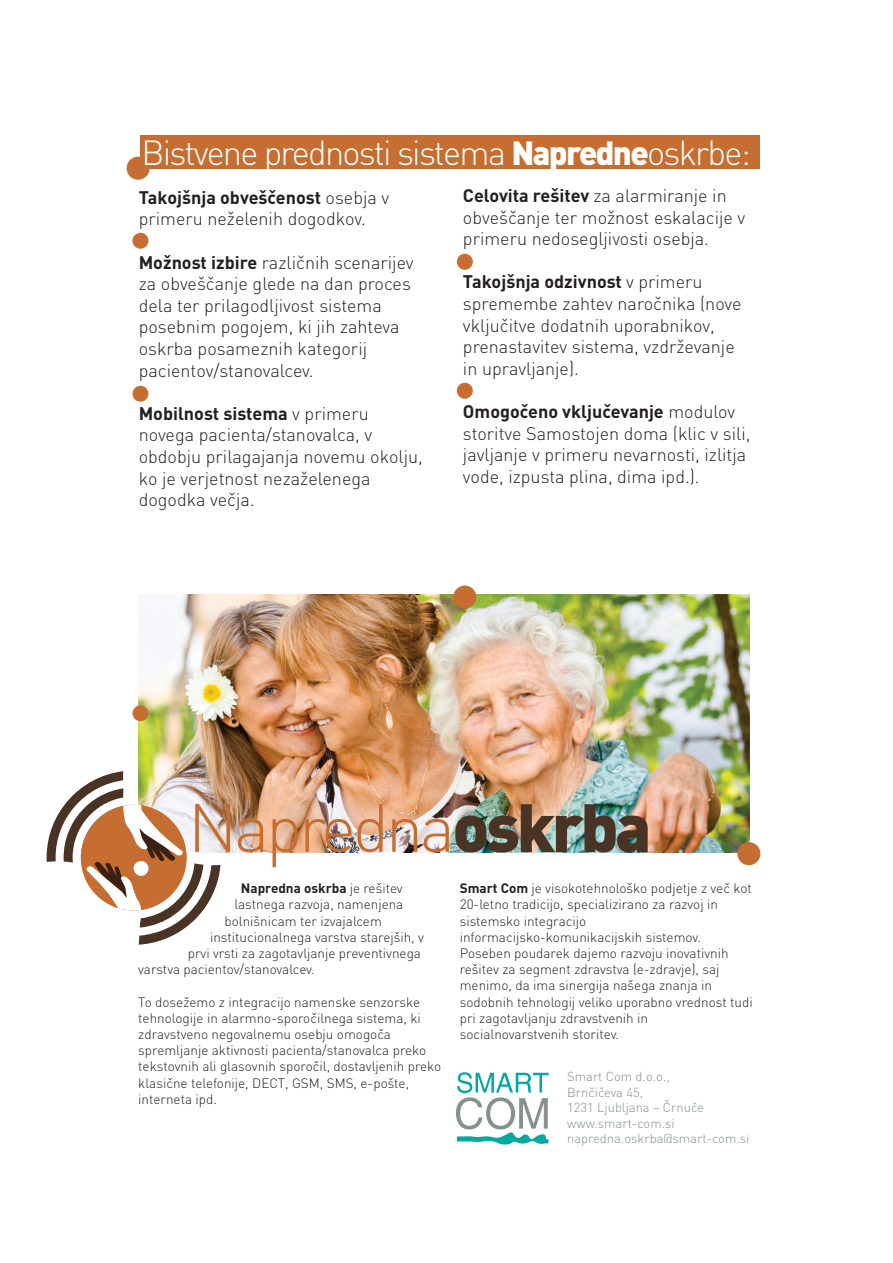
<style>
.page{position:relative;width:893px;height:1263px;background:#fff}
.page>*{position:absolute;margin:0;border:0;box-sizing:border-box;transform-origin:0 0}
.t1{font:300 67.2px "DIN Pro";letter-spacing:-.05em;color:#c66e31}
.t2{font:300 34.35px "DIN Pro";letter-spacing:-.05em;color:#fff}
.t3{font:300 18px/21.6px "DIN Pro";color:#231f20}
.t4{font:300 13.5px/16.2px "DIN Pro";color:#231f20}
.t5{font:700 13.5px "DIN Pro";color:#231f20}
.t6{font:300 12.9px/15.6px "DIN Pro";color:#86908d}
.s1{font-weight:900;font-size:33px}
.s2{font-weight:700}
.s3{font-weight:900;color:#483324}
.s4{font-weight:300}
</style>
<div class="page">
<img style="left:139px;top:594px;width:610px;height:258px">
<div style="left:140px;top:136px;width:619px;height:33px;background:#c66e31"></div>
<div style="left:132px;top:386px;width:16px;height:16px;background:#c66e31;border-radius:50%"></div>
<div style="left:132px;top:705px;width:16px;height:16px;background:#c66e31;border-radius:50%"></div>
<div style="left:132px;top:233px;width:16px;height:16px;background:#c66e31;border-radius:50%"></div>
<div style="left:457px;top:383px;width:16px;height:16px;background:#c66e31;border-radius:50%"></div>
<div style="left:457px;top:254px;width:16px;height:16px;background:#c66e31;border-radius:50%"></div>
<div style="left:737px;top:842px;width:23px;height:23px;background:#c66e31;border-radius:50%"></div>
<div style="left:453px;top:585px;width:23px;height:24px;background:#c66e31;border-radius:50%"></div>
<svg style="left:456px;top:1072px;width:93px;height:73px"></svg>
<div style="left:127px;top:157px;width:23px;height:23px;background:#c66e31;border-radius:50%"></div>
<svg style="left:47px;top:771px;width:173px;height:174px"></svg>
<h2 class="t2" style="left:141px;top:129px;width:611px">Bistvene prednosti sistema <span class="s1">Napredne</span>oskrbe:</h2>
<h3 class="t3" style="left:139px;top:186px;width:252px"><span class="s2">Takojšnja obveščenost</span> osebja v primeru neželenih dogodkov.</h3>
<h3 class="t3" style="left:139px;top:250px;width:276px"><span class="s2">Možnost izbire</span> različnih scenarijev za obveščanje glede na dan proces dela ter prilagodljivost sistema posebnim pogojem, ki jih zahteva oskrba posameznih kategorij pacientov/stanovalcev.</h3>
<h3 class="t3" style="left:139px;top:402px;width:286px"><span class="s2">Mobilnost sistema</span> v primeru novega pacienta/stanovalca, v obdobju prilagajanja novemu okolju, ko je verjetnost nezaželenega dogodka večja.</h3>
<h3 class="t3" style="left:463px;top:184px;width:284px"><span class="s2">Celovita rešitev</span> za alarmiranje in obveščanje ter možnost eskalacije v primeru nedosegljivosti osebja.</h3>
<h3 class="t3" style="left:463px;top:270px;width:280px"><span class="s2">Takojšnja odzivnost</span> v primeru spremembe zahtev naročnika (nove vključitve dodatnih uporabnikov, prenastavitev sistema, vzdrževanje in upravljanje).</h3>
<h3 class="t3" style="left:463px;top:400px;width:289px"><span class="s2">Omogočeno vključevanje</span> modulov storitve Samostojen doma (klic v sili, javljanje v primeru nevarnosti, izlitja vode, izpusta plina, dima ipd.).</h3>
<h1 class="t1" style="left:188px;top:782px;width:465px">Napredna<span class="s3">oskrba</span></h1>
<p class="t5" style="left:241px;top:879px;width:163px">Napredna oskrba <span class="s4">je rešitev</span></p>
<p class="t4" style="left:234px;top:896px;width:170px">lastnega razvoja, namenjena</p>
<p class="t4" style="left:224px;top:912px;width:159px">bolnišnicam ter izvajalcem</p>
<p class="t4" style="left:210px;top:928px;width:215px">institucionalnega varstva starejših, v</p>
<p class="t4" style="left:188px;top:944px;width:235px">prvi vrsti za zagotavljanje preventivnega</p>
<p class="t4" style="left:138px;top:961px;width:178px">varstva pacientov/stanovalcev.</p>
<p class="t4" style="left:138px;top:993px;width:305px">To dosežemo z integracijo namenske senzorske tehnologije in alarmno-sporočilnega sistema, ki zdravstveno negovalnemu osebju omogoča spremljanje aktivnosti pacienta/stanovalca preko tekstovnih ali glasovnih sporočil, dostavljenih preko klasične telefonije, DECT, GSM, SMS, e-pošte, interneta ipd.</p>
<p class="t4" style="left:460px;top:880px;width:295px"><span class="s2">Smart Com</span> je visokotehnološko podjetje z več kot 20-letno tradicijo, specializirano za razvoj in sistemsko integracijo informacijsko-komunikacijskih sistemov.<br>Poseben poudarek dajemo razvoju inovativnih rešitev za segment zdravstva (e-zdravje), saj menimo, da ima sinergija našega znanja in sodobnih tehnologij veliko uporabno vrednost tudi pri zagotavljanju zdravstvenih in socialnovarstvenih storitev.</p>
<p class="t6" style="left:567px;top:1068px;width:184px">Smart Com d.o.o.,<br>Brnčičeva 45,<br>1231 Ljubljana – Črnuče www.smart-com.si napredna.oskrba@smart-com.si</p>
</div>
